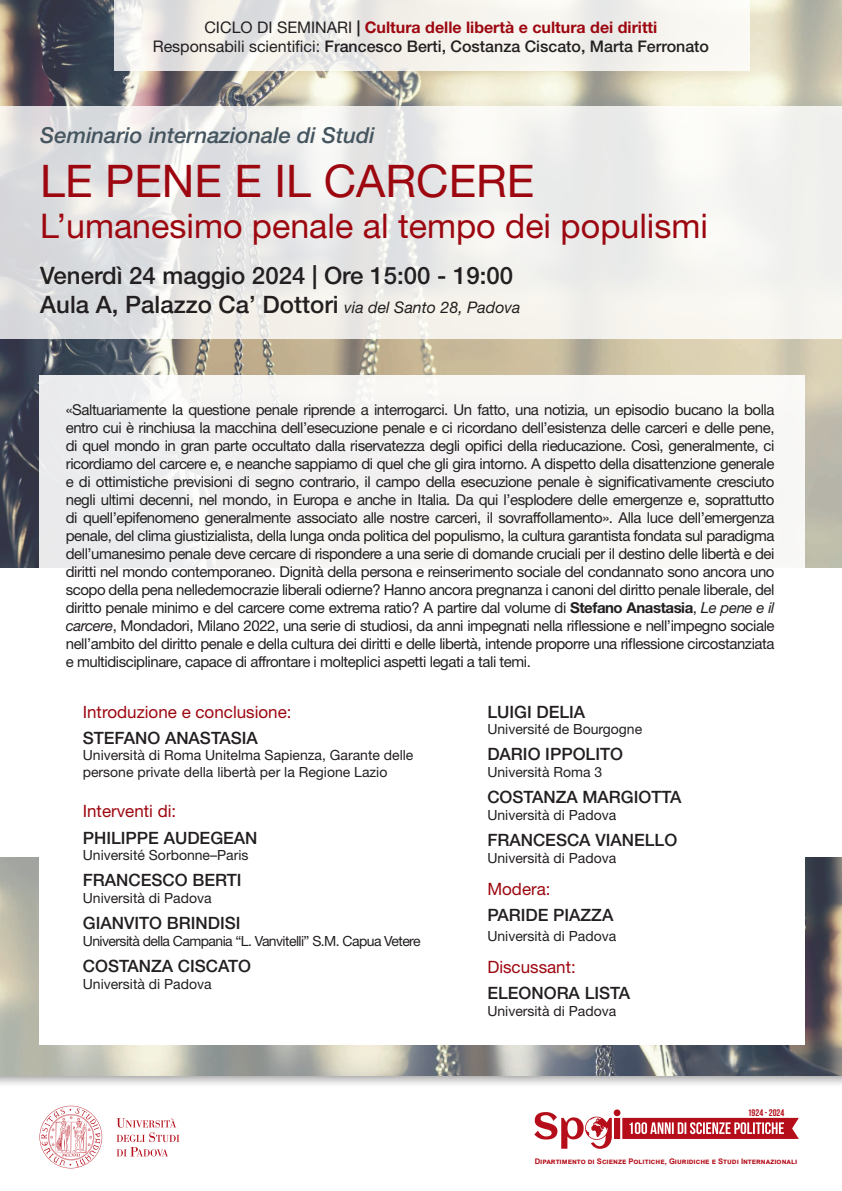
<style>
.page{position:relative;width:842px;height:1191px;background:#fff}
.page>*{position:absolute;margin:0;border:0;box-sizing:border-box;transform-origin:0 0}
.t1{font:45px "Helvetica Neue LT Std";color:#9d0710}
.t2{font:34px "Helvetica Neue LT Std";color:#9d0710}
.t3{font:500 24px/28.8px "Helvetica Neue LT Std";color:#231f20}
.t4{font:italic 500 22px "Helvetica Neue LT Std";color:#45555f}
.t5{font:500 17px "Helvetica Neue LT Std";color:#231f20}
.t6{font:17px "Helvetica Neue LT Std";color:#9d0710}
.t7{font:500 16px/19.2px "Helvetica Neue LT Std";color:#231f20;text-align:center}
.t8{font:15px/18px "Helvetica Neue LT Std";letter-spacing:-.03em;color:#231f20;text-align:justify}
.t9{font:14px/16.8px "Helvetica Neue LT Std";color:#231f20}
.t10{font:14px "Helvetica Neue LT Std";letter-spacing:-.04em;color:#231f20}
.t11{font:9.6px "Bebas Neue";color:#b50e1a}
.t12{font:700 7.7px "Arial";color:#b50e1a}
.s1{font-weight:400}
.s2{font-weight:700}
.s3{font-weight:700;color:#9d0710}
.s4{font-weight:400;font-style:italic;font-size:16px}
.s5{font-style:italic}
</style>
<div class="page">
<img style="left:0;top:857px;width:842px;height:217px">
<img style="left:0;top:0;width:842px;height:567px">
<div style="left:0;top:1074px;width:842px;height:117px;background:#231f20;opacity:.5"></div>
<svg style="left:0;top:107px;width:842px;height:232px;fill:#eeedea"></svg>
<div style="left:39px;top:375px;width:765px;height:194px;background:#f5f4f3"></div>
<svg style="left:114px;top:0;width:635px;height:71px;fill:#f5f2ec"></svg>
<div style="left:39px;top:766px;width:766px;height:278px;background:#fff"></div>
<svg style="left:117px;top:1118px;width:62px;height:38px"></svg>
<svg style="left:40px;top:1105px;width:62px;height:63px"></svg>
<svg style="left:534px;top:1109px;width:265px;height:42px"></svg>
<p class="t7" style="left:153px;top:17px;width:558px"><span class="s1">CICLO DI SEMINARI</span> <span class="s2">|</span> <span class="s3">Cultura delle libertà e cultura dei diritti<br></span><span class="s1">Responsabili scientifici:</span> Francesco Berti, Costanza Ciscato, Marta Ferronato</p>
<h3 class="t4" style="left:40px;top:122px;width:336px">Seminario internazionale di Studi</h3>
<h1 class="t1" style="left:40px;top:154px;width:496px">LE PENE E IL CARCERE</h1>
<h2 class="t2" style="left:40px;top:206px;width:669px">L’umanesimo penale al tempo dei populismi</h2>
<h3 class="t3" style="left:40px;top:261px;width:482px">Venerdì 24 maggio 2024 | Ore 15:00 - 19:00<br>Aula A, Palazzo Ca’ Dottori <span class="s4">via del Santo 28, Padova</span></h3>
<p class="t8" style="left:66px;top:400px;width:710px">«Saltuariamente la questione penale riprende a interrogarci. Un fatto, una notizia, un episodio bucano la bolla entro cui è rinchiusa la macchina dell’esecuzione penale e ci ricordano dell’esistenza delle carceri e delle pene, di quel mondo in gran parte occultato dalla riservatezza degli opifici della rieducazione. Così, generalmente, ci ricordiamo del carcere e, e neanche sappiamo di quel che gli gira intorno. A dispetto della disattenzione generale e di ottimistiche previsioni di segno contrario, il campo della esecuzione penale è significativamente cresciuto negli ultimi decenni, nel mondo, in Europa e anche in Italia. Da qui l’esplodere delle emergenze e, soprattutto di quell’epifenomeno generalmente associato alle nostre carceri, il sovraffollamento». Alla luce dell’emergenza penale, del clima giustizialista, della lunga onda politica del populismo, la cultura garantista fondata sul paradigma dell’umanesimo penale deve cercare di rispondere a una serie di domande cruciali per il destino delle libertà e dei diritti nel mondo contemporaneo. Dignità della persona e reinserimento sociale del condannato sono ancora uno scopo della pena nelledemocrazie liberali odierne? Hanno ancora pregnanza i canoni del diritto penale liberale, del diritto penale minimo e del carcere come extrema ratio? A partire dal volume di <span class="s2">Stefano Anastasia</span>, <span class="s5">Le pene e il carcere</span>, Mondadori, Milano 2022, una serie di studiosi, da anni impegnati nella riflessione e nell’impegno sociale nell’ambito del diritto penale e della cultura dei diritti e delle libertà, intende proporre una riflessione circostanziata e multidisciplinare, capace di affrontare i molteplici aspetti legati a tali temi.</p>
<p class="t6" style="left:83px;top:701px;width:210px">Introduzione e conclusione:</p>
<p class="t5" style="left:83px;top:727px;width:177px">STEFANO ANASTASIA</p>
<p class="t9" style="left:83px;top:747px;width:332px">Università di Roma Unitelma Sapienza, Garante delle persone private della libertà per la Regione Lazio</p>
<p class="t6" style="left:83px;top:801px;width:95px">Interventi di:</p>
<p class="t5" style="left:83px;top:827px;width:176px">PHILIPPE AUDEGEAN</p>
<p class="t9" style="left:83px;top:846px;width:167px">Université Sorbonne–Paris</p>
<p class="t5" style="left:83px;top:870px;width:160px">FRANCESCO BERTI</p>
<p class="t9" style="left:83px;top:889px;width:130px">Università di Padova</p>
<p class="t5" style="left:83px;top:913px;width:159px">GIANVITO BRINDISI</p>
<p class="t10" style="left:83px;top:932px;width:339px">Università della Campania “L. Vanvitelli” S.M. Capua Vetere</p>
<p class="t5" style="left:83px;top:956px;width:170px">COSTANZA CISCATO</p>
<p class="t9" style="left:83px;top:975px;width:130px">Università di Padova</p>
<p class="t5" style="left:487px;top:701px;width:99px">LUIGI DELIA</p>
<p class="t9" style="left:487px;top:720px;width:156px">Université de Bourgogne</p>
<p class="t5" style="left:487px;top:744px;width:137px">DARIO IPPOLITO</p>
<p class="t9" style="left:487px;top:763px;width:116px">Università Roma 3</p>
<p class="t5" style="left:487px;top:787px;width:196px">COSTANZA MARGIOTTA</p>
<p class="t9" style="left:487px;top:806px;width:130px">Università di Padova</p>
<p class="t5" style="left:487px;top:830px;width:191px">FRANCESCA VIANELLO</p>
<p class="t9" style="left:487px;top:849px;width:130px">Università di Padova</p>
<p class="t6" style="left:487px;top:878px;width:65px">Modera:</p>
<p class="t5" style="left:487px;top:904px;width:127px">PARIDE PIAZZA</p>
<p class="t9" style="left:487px;top:927px;width:130px">Università di Padova</p>
<p class="t6" style="left:487px;top:956px;width:90px">Discussant:</p>
<p class="t5" style="left:487px;top:982px;width:144px">ELEONORA LISTA</p>
<p class="t9" style="left:487px;top:1002px;width:130px">Università di Padova</p>
<p class="t11" style="left:748px;top:1107px;width:38px">1924 - 2024</p>
<p class="t12" style="left:535px;top:1155px;width:264px">DIPARTIMENTO DI SCIENZE POLITICHE, GIURIDICHE E STUDI INTERNAZIONALI</p>
</div>
